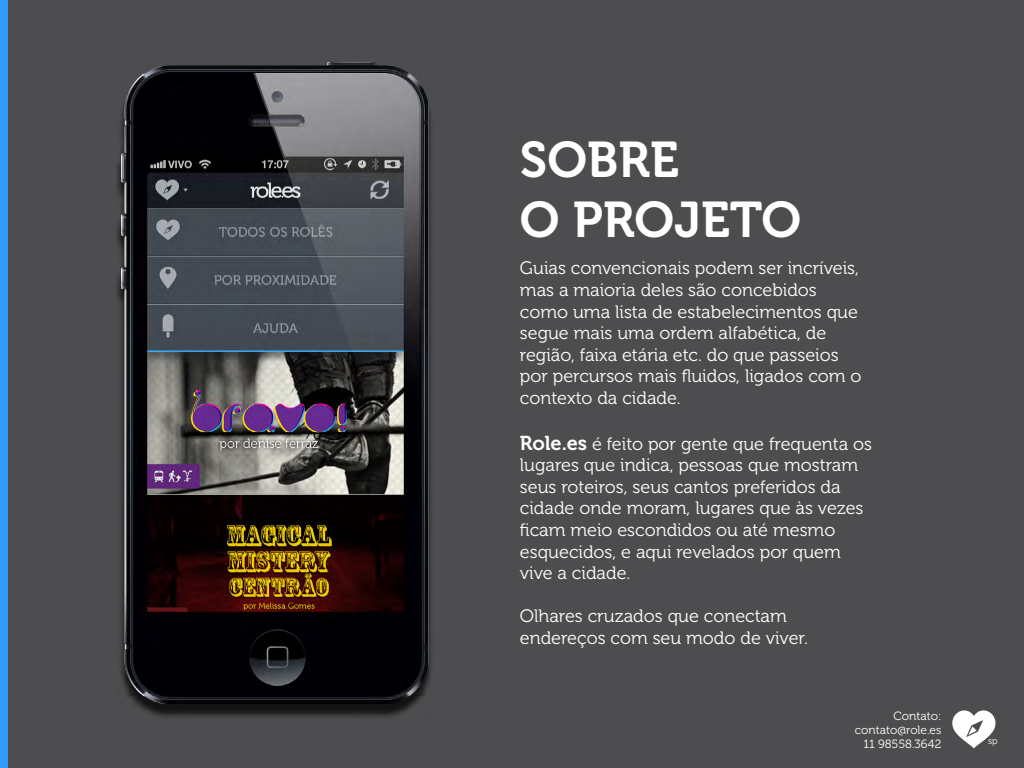
<style>
.page{position:relative;width:1024px;height:768px;background:#4d4d4f}
.page>*{position:absolute;margin:0;border:0;box-sizing:border-box;transform-origin:0 0}
.t1{font:50px/60px "Museo 700";color:#fff}
.t2{font:18px/21.6px "Museo 300";color:#fff}
.t3{font:12px/14.4px "Museo 300";color:#fff;text-align:right}
.t4{font:9.3px "Museo 300";color:#fff}
.s1{font-family:"Museo 700";font-size:20px}
</style>
<div class="page">
<svg style="left:952px;top:710px;width:43px;height:38px"></svg>
<div style="left:0;top:0;width:7px;height:768px;background:#39f"></div>
<img style="left:117px;top:62px;width:314px;height:653px">
<h1 class="t1" style="left:520px;top:131px;width:283px">SOBRE<br>O PROJETO</h1>
<p class="t2" style="left:520px;top:258px;width:343px">Guias convencionais podem ser incríveis, mas a maioria deles são concebidos como uma lista de estabelecimentos que segue mais uma ordem alfabética, de região, faixa etária etc. do que passeios por percursos mais fluidos, ligados com o contexto da cidade.</p>
<p class="t2" style="left:520px;top:433px;width:354px"><span class="s1">Role.es</span> é feito por gente que frequenta os lugares que indica, pessoas que mostram seus roteiros, seus cantos preferidos da cidade onde moram, lugares que às vezes ficam meio escondidos ou até mesmo esquecidos, e aqui revelados por quem vive a cidade.</p>
<p class="t2" style="left:520px;top:606px;width:290px">Olhares cruzados que conectam endereços com seu modo de viver.</p>
<p class="t3" style="left:855px;top:708px;width:88px">Contato: contato@role.es<br>11 98558.3642</p>
<p class="t4" style="left:988px;top:736px;width:11px">sp</p>
</div>
